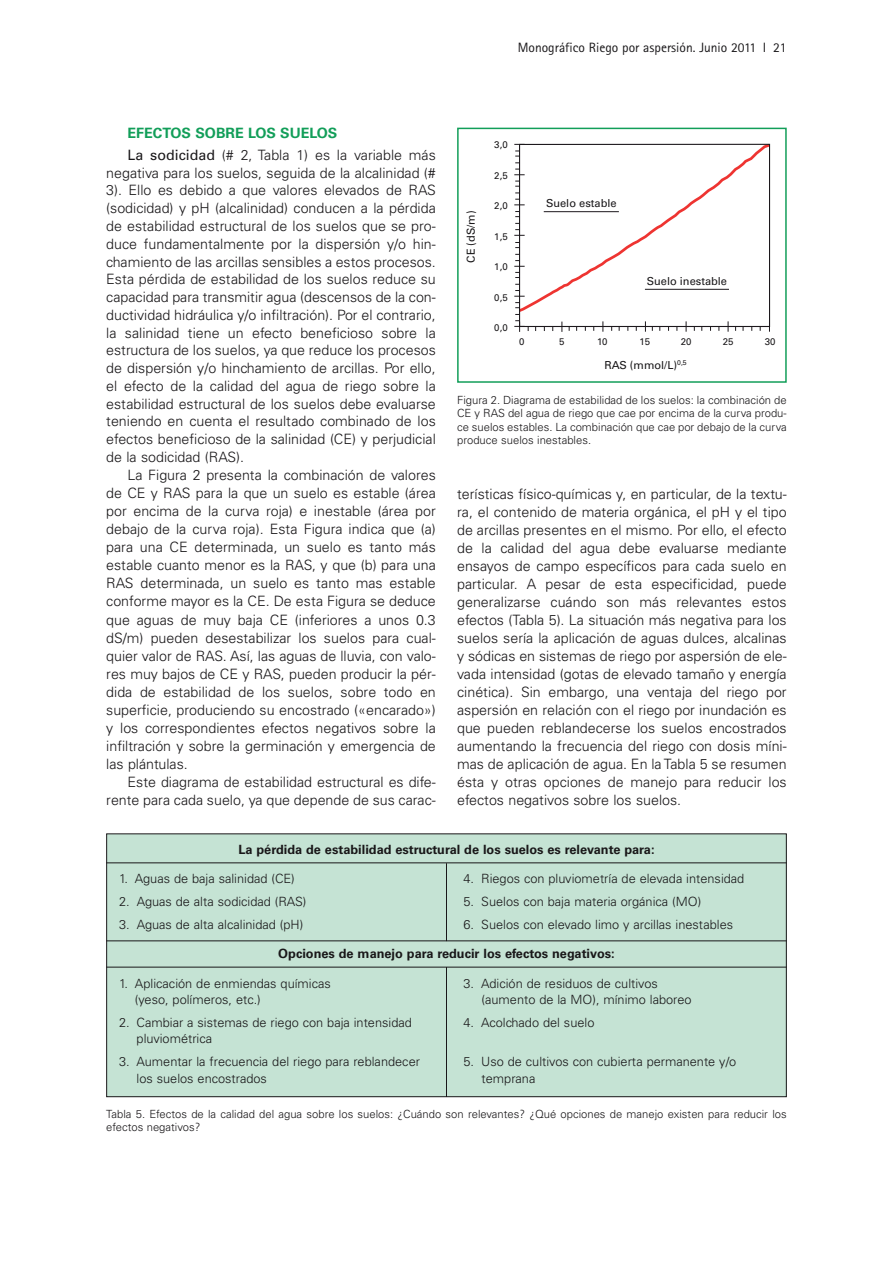
<style>
.page{position:relative;width:893px;height:1263px;background:#fff}
.page>*{position:absolute;margin:0;border:0;box-sizing:border-box;transform-origin:0 0}
.t1{font:300 14.25px/18px "Univers";color:#191719;text-align:justify}
.t2{font:13.5px "Rotis Sans Serif";color:#191719}
.t3{font:300 12.75px "Univers";color:#191719}
.t4{font:700 12.75px "Univers";color:#191719}
.t5{font:300 11.25px/13.5px "Univers";color:#191719;text-align:justify}
.t6{font:11.1px "Univers";color:#191719}
.t7{font:9.6px "Univers";color:#191719}
.s1{font-weight:700;color:#129e59}
.s2{font-weight:400}
</style>
<div class="page">
<svg style="left:514px;top:143px;width:257px;height:189px"></svg>
<hr style="left:645px;top:289px;width:84px;height:1px;background:#1c181c">
<div style="left:457px;top:128px;width:330px;height:255px;border:2px solid #129e59"></div>
<div style="left:106px;top:833px;width:681px;height:264px;background:#c5e3d4"></div>
<hr style="left:106px;top:862px;width:681px;height:1px;background:#191719">
<hr style="left:106px;top:940px;width:681px;height:1px;background:#191719">
<hr style="left:106px;top:967px;width:681px;height:1px;background:#191719">
<p class="t2" style="left:518px;top:43px;width:270px">Monográfico Riego por aspersión. Junio 2011 I 21</p>
<p class="t1" style="left:128px;top:123px;width:310px;line-height:22px"><span class="s1">EFECTOS SOBRE LOS SUELOS<br></span><span class="s2">La sodicidad</span> (# 2, Tabla 1) es la variable más</p>
<p class="t1" style="left:106px;top:165px;width:331px">negativa para los suelos, seguida de la alcalinidad (# 3). Ello es debido a que valores elevados de RAS (sodicidad) y pH (alcalinidad) conducen a la pérdida de estabilidad estructural de los suelos que se pro&shy;duce fundamentalmente por la dispersión y/o hin&shy;chamiento de las arcillas sensibles a estos procesos.<br>Esta pérdida de estabilidad de los suelos reduce su capacidad para transmitir agua (descensos de la con&shy;ductividad hidráulica y/o infiltración). Por el contrario, la salinidad tiene un efecto beneficioso sobre la estructura de los suelos, ya que reduce los procesos de dispersión y/o hinchamiento de arcillas. Por ello, el efecto de la calidad del agua de riego sobre la estabilidad estructural de los suelos debe evaluarse teniendo en cuenta el resultado combinado de los efectos beneficioso de la salinidad (CE) y perjudicial de la sodicidad (RAS).</p>
<p class="t1" style="left:106px;top:467px;width:331px;text-indent:21px">La Figura 2 presenta la combinación de valores de CE y RAS para la que un suelo es estable (área por encima de la curva roja) e inestable (área por debajo de la curva roja). Esta Figura indica que (a) para una CE determinada, un suelo es tanto más estable cuanto menor es la RAS, y que (b) para una RAS determinada, un suelo es tanto mas estable conforme mayor es la CE. De esta Figura se deduce que aguas de muy baja CE (inferiores a unos 0.3 dS/m) pueden desestabilizar los suelos para cual&shy;quier valor de RAS. Así, las aguas de lluvia, con valo&shy;res muy bajos de CE y RAS, pueden producir la pér&shy;dida de estabilidad de los suelos, sobre todo en superficie, produciendo su encostrado («encarado») y los correspondientes efectos negativos sobre la infiltración y sobre la germinación y emergencia de las plántulas.</p>
<p class="t1" style="left:106px;top:774px;width:331px;text-align:right">Este diagrama de estabilidad estructural es dife&shy;rente para cada suelo, ya que depende de sus carac-</p>
<p class="t6" style="left:467px;top:263px;width:54px;rotate:-90deg">CE (dS/m)</p>
<p class="t7" style="left:494px;top:141px;width:15px">3,0</p>
<p class="t7" style="left:494px;top:172px;width:15px">2,5</p>
<p class="t7" style="left:494px;top:202px;width:15px">2,0</p>
<p class="t7" style="left:494px;top:233px;width:15px">1,5</p>
<p class="t7" style="left:494px;top:263px;width:15px">1,0</p>
<p class="t7" style="left:494px;top:294px;width:15px">0,5</p>
<p class="t7" style="left:494px;top:324px;width:15px">0,0</p>
<p class="t6" style="left:546px;top:199px;width:72px">Suelo estable</p>
<p class="t6" style="left:647px;top:277px;width:82px">Suelo inestable</p>
<p class="t7" style="left:519px;top:338px;width:7px">0</p>
<p class="t7" style="left:559px;top:338px;width:7px">5</p>
<p class="t7" style="left:597px;top:338px;width:12px">10</p>
<p class="t7" style="left:639px;top:338px;width:12px">15</p>
<p class="t7" style="left:681px;top:338px;width:12px">20</p>
<p class="t7" style="left:723px;top:338px;width:12px">25</p>
<p class="t7" style="left:765px;top:338px;width:12px">30</p>
<p class="t6" style="left:604px;top:361px;width:84px">RAS (mmol/L)<sup>0,5</sup></p>
<p class="t5" style="left:457px;top:394px;width:331px">Figura 2. Diagrama de estabilidad de los suelos: la combinación de CE y RAS del agua de riego que cae por encima de la curva produ&shy;ce suelos estables. La combinación que cae por debajo de la curva produce suelos inestables.</p>
<p class="t1" style="left:457px;top:486px;width:331px">terísticas físico-químicas y, en particular, de la textu&shy;ra, el contenido de materia orgánica, el pH y el tipo de arcillas presentes en el mismo. Por ello, el efecto de la calidad del agua debe evaluarse mediante ensayos de campo específicos para cada suelo en particular. A pesar de esta especificidad, puede generalizarse cuándo son más relevantes estos efectos (Tabla 5). La situación más negativa para los suelos sería la aplicación de aguas dulces, alcalinas y sódicas en sistemas de riego por aspersión de ele&shy;vada intensidad (gotas de elevado tamaño y energía cinética). Sin embargo, una ventaja del riego por aspersión en relación con el riego por inundación es que pueden reblandecerse los suelos encostrados aumentando la frecuencia del riego con dosis míni&shy;mas de aplicación de agua. En la Tabla 5 se resumen ésta y otras opciones de manejo para reducir los efectos negativos sobre los suelos.</p>
<p class="t4" style="left:238px;top:845px;width:418px">La pérdida de estabilidad estructural de los suelos es relevante para:</p>
<p class="t3" style="left:119px;top:874px;width:177px">1. Aguas de baja salinidad (CE)</p>
<p class="t3" style="left:463px;top:874px;width:282px">4. Riegos con pluviometría de elevada intensidad</p>
<p class="t3" style="left:119px;top:897px;width:189px">2. Aguas de alta sodicidad (RAS)</p>
<p class="t3" style="left:463px;top:897px;width:239px">5. Suelos con baja materia orgánica (MO)</p>
<p class="t3" style="left:119px;top:920px;width:186px">3. Aguas de alta alcalinidad (pH)</p>
<p class="t3" style="left:463px;top:920px;width:271px">6. Suelos con elevado limo y arcillas inestables</p>
<p class="t4" style="left:278px;top:949px;width:338px">Opciones de manejo para reducir los efectos negativos:</p>
<p class="t3" style="left:119px;top:978px;width:213px">1. Aplicación de enmiendas químicas</p>
<p class="t3" style="left:463px;top:978px;width:196px">3. Adición de residuos de cultivos</p>
<p class="t3" style="left:135px;top:995px;width:127px">(yeso, polímeros, etc.)</p>
<p class="t3" style="left:482px;top:995px;width:212px">(aumento de la MO), mínimo laboreo</p>
<p class="t3" style="left:119px;top:1018px;width:294px">2. Cambiar a sistemas de riego con baja intensidad</p>
<p class="t3" style="left:463px;top:1018px;width:132px">4. Acolchado del suelo</p>
<p class="t3" style="left:137px;top:1034px;width:77px">pluviométrica</p>
<p class="t3" style="left:119px;top:1057px;width:302px">3. Aumentar la frecuencia del riego para reblandecer</p>
<p class="t3" style="left:463px;top:1057px;width:274px">5. Uso de cultivos con cubierta permanente y/o</p>
<p class="t3" style="left:137px;top:1074px;width:132px">los suelos encostrados</p>
<p class="t3" style="left:481px;top:1074px;width:55px">temprana</p>
<p class="t5" style="left:106px;top:1108px;width:682px">Tabla 5. Efectos de la calidad del agua sobre los suelos: ¿Cuándo son relevantes? ¿Qué opciones de manejo existen para reducir los efectos negativos?</p>
</div>
